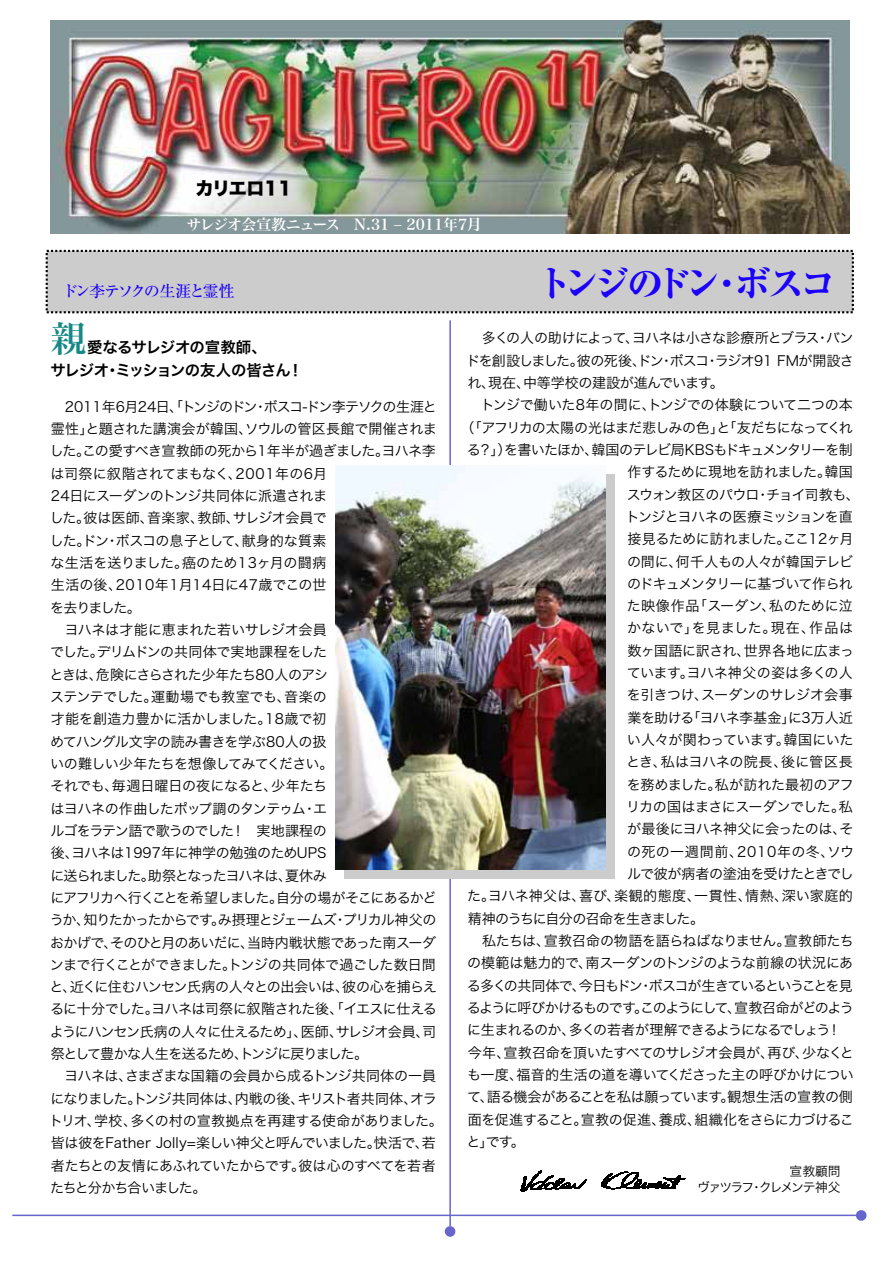
<style>
.page{position:relative;width:893px;height:1263px;background:#fff}
.page>*{position:absolute;margin:0;border:0;box-sizing:border-box;transform-origin:0 0}
.t1{font:800 36.15px "Ryumin Pro";letter-spacing:-.165em;color:#1b00fb}
.t2{font:35.55px "Hira Min Pro W6";color:#168986}
.t3{font:18px "Hira Kaku Std W8";letter-spacing:-.02em;color:#000}
.t4{font:500 16.05px "Ryumin Pro";letter-spacing:-.15em;color:#1b00fb}
.t5{font:15.45px/23.1px "Hira Kaku Pro W6";letter-spacing:-.05em;color:#000}
.t6{font:14.85px "Hira Min Pro W6";letter-spacing:-.015em;color:#fff}
.t7{font:14.1px/22.4px "Hira Kaku Pro W3";letter-spacing:-.035em;color:#000}
.t8{font:14.1px "Hira Kaku Pro W3";letter-spacing:-.06em;color:#000}
.t9{font:14.1px "Hira Kaku Pro W3";letter-spacing:-.01em;color:#000}
.t10{font:14.1px "Hira Kaku Pro W3";letter-spacing:-.055em;color:#000}
.t11{font:14.1px "Hira Kaku Pro W3";letter-spacing:.005em;color:#000}
.t12{font:14.1px "Hira Kaku Pro W3";letter-spacing:-.095em;color:#000}
.t13{font:14.1px "Hira Kaku Pro W3";letter-spacing:-.09em;color:#000}
.t14{font:14.1px "Hira Kaku Pro W3";letter-spacing:.035em;color:#000}
.t15{font:14.1px "Hira Kaku Pro W3";letter-spacing:-.015em;color:#000}
.t16{font:14.1px "Hira Kaku Pro W3";letter-spacing:-.065em;color:#000}
.t17{font:14.1px "Hira Kaku Pro W3";letter-spacing:.055em;color:#000}
.t18{font:14.1px "Hira Kaku Pro W3";letter-spacing:.03em;color:#000}
.t19{font:12.75px/15.3px "Hira Kaku Pro W3";letter-spacing:-.12em;color:#000;text-align:right}
</style>
<div class="page">
<img style="left:50px;top:21px;width:799px;height:213px">
<svg style="left:601px;top:1172px;width:84px;height:18px"></svg>
<svg style="left:521px;top:1171px;width:65px;height:21px"></svg>
<div style="left:46px;top:250px;width:807px;height:63px;background:#ccc;border:2px dashed #000"></div>
<hr style="left:12px;top:1215px;width:843px;height:1px;background:#66c">
<div style="left:855px;top:1210px;width:11px;height:11px;background:#66c;border-radius:50%"></div>
<hr style="left:449px;top:320px;width:2px;height:906px;background:#66c">
<div style="left:445px;top:1226px;width:10px;height:11px;background:#66c;border-radius:50%"></div>
<img style="left:345px;top:474px;width:269px;height:404px">
<img style="left:336px;top:465px;width:269px;height:404px">
<p class="t3" style="left:195px;top:178px;width:98px">カリエロ11</p>
<p class="t6" style="left:186px;top:212px;width:297px">サレジオ会宣教ニュース　N.31 ‒ 2011年7月</p>
<p class="t4" style="left:62px;top:278px;width:174px">ドン李テソクの生涯と霊性</p>
<h1 class="t1" style="left:536px;top:255px;width:301px">トンジのドン・ボスコ</h1>
<h2 class="t2" style="left:51px;top:307px;width:37px">親</h2>
<p class="t5" style="left:50px;top:335px;width:254px">　　 愛なるサレジオの宣教師、<br>サレジオ・ミッションの友人の皆さん！</p>
<p class="t7" style="left:49px;top:394px;width:395px">　2011年6月24日、「トンジのドン・ボスコ-ドン李テソクの生涯と霊性」と題された講演会が韓国、ソウルの管区長館で開催されました。この愛すべき宣教師の死から1年半が過ぎました。ヨハネ李は司祭に叙階されてまもなく、2001年の6月<br>24日にスーダンのトンジ共同体に派遣されま<br>した。彼は医師、音楽家、教師、サレジオ会員で<br>した。ドン・ボスコの息子として、献身的な質素<br>な生活を送りました。癌のため13ヶ月の闘病<br>生活の後、2010年1月14日に47歳でこの世<br>を去りました。<br>　ヨハネは才能に恵まれた若いサレジオ会員<br>でした。デリムドンの共同体で実地課程をした<br>ときは、危険にさらされた少年たち80人のアシ<br>ステンテでした。運動場でも教室でも、音楽の<br>才能を創造力豊かに活かしました。18歳で初<br>めてハングル文字の読み書きを学ぶ80人の扱<br>いの難しい少年たちを想像してみてください。<br>それでも、毎週日曜日の夜になると、少年たち<br>はヨハネの作曲したポップ調のタンテゥム・エ<br>ルゴをラテン語で歌うのでした！　実地課程の<br>後、ヨハネは1997年に神学の勉強のためUPS<br>に送られました。助祭となったヨハネは、夏休み<br>にアフリカへ行くことを希望しました。自分の場がそこにあるかどうか、知りたかったからです。み摂理とジェームズ・プリカル神父のおかげで、そのひと月のあいだに、当時内戦状態であった南スーダンまで行くことができました。トンジの共同体で過ごした数日間と、近くに住むハンセン氏病の人々との出会いは、彼の心を捕らえるに十分でした。ヨハネは司祭に叙階された後、「イエスに仕えるようにハンセン氏病の人々に仕えるため」、医師、サレジオ会員、司祭として豊かな人生を送るため、トンジに戻りました。<br>　ヨハネは、さまざまな国籍の会員から成るトンジ共同体の一員になりました。トンジ共同体は、内戦の後、キリスト者共同体、オラトリオ、学校、多くの村の宣教拠点を再建する使命がありました。皆は彼をFather Jolly=楽しい神父と呼んでいました。快活で、若者たちとの友情にあふれていたからです。彼は心のすべてを若者たちと分かち合いました。</p>
<p class="t10" style="left:467px;top:325px;width:387px">　多くの人の助けによって、ヨハネは小さな診療所とブラス・バン</p>
<p class="t10" style="left:466px;top:348px;width:389px">ドを創設しました。彼の死後、ドン・ボスコ・ラジオ91 FMが開設さ</p>
<p class="t7" style="left:467px;top:370px;width:258px">れ、現在、中等学校の建設が進んでいます。</p>
<p class="t9" style="left:467px;top:392px;width:387px">　トンジで働いた8年の間に、トンジでの体験について二つの本</p>
<p class="t8" style="left:460px;top:415px;width:394px">（「アフリカの太陽の光はまだ悲しみの色」と「友だちになってくれ</p>
<p class="t8" style="left:467px;top:437px;width:387px">る？」）を書いたほか、韓国のテレビ局KBSもドキュメンタリーを制</p>
<p class="t7" style="left:627px;top:460px;width:227px">作するために現地を訪れました。韓国</p>
<p class="t16" style="left:627px;top:482px;width:234px">スウォン教区のパウロ・チョイ司教も、</p>
<p class="t7" style="left:626px;top:504px;width:228px">トンジとヨハネの医療ミッションを直</p>
<p class="t7" style="left:627px;top:527px;width:228px">接見るために訪れました。ここ12ヶ月</p>
<p class="t9" style="left:627px;top:549px;width:227px">の間に、何千人もの人々が韓国テレビ</p>
<p class="t8" style="left:627px;top:571px;width:227px">のドキュメンタリーに基づいて作られ</p>
<p class="t11" style="left:627px;top:593px;width:227px">た映像作品「スーダン、私のために泣</p>
<p class="t18" style="left:627px;top:616px;width:228px">かないで」を見ました。現在、作品は</p>
<p class="t7" style="left:627px;top:638px;width:228px">数ヶ国語に訳され、世界各地に広まっ</p>
<p class="t9" style="left:626px;top:660px;width:227px">ています。ヨハネ神父の姿は多くの人</p>
<p class="t7" style="left:627px;top:683px;width:227px">を引きつけ、スーダンのサレジオ会事</p>
<p class="t7" style="left:627px;top:705px;width:227px">業を助ける「ヨハネ李基金」に3万人近</p>
<p class="t7" style="left:627px;top:728px;width:228px">い人々が関わっています。韓国にいた</p>
<p class="t11" style="left:626px;top:750px;width:228px">とき、私はヨハネの院長、後に管区長</p>
<p class="t7" style="left:627px;top:772px;width:228px">を務めました。私が訪れた最初のアフ</p>
<p class="t7" style="left:626px;top:795px;width:228px">リカの国はまさにスーダンでした。私</p>
<p class="t7" style="left:627px;top:817px;width:228px">が最後にヨハネ神父に会ったのは、そ</p>
<p class="t17" style="left:627px;top:839px;width:229px">の死の一週間前、2010年の冬、ソウ</p>
<p class="t7" style="left:627px;top:862px;width:228px">ルで彼が病者の塗油を受けたときでし</p>
<p class="t14" style="left:467px;top:884px;width:387px">た。ヨハネ神父は、喜び、楽観的態度、一貫性、情熱、深い家庭的</p>
<p class="t10" style="left:467px;top:906px;width:238px">精神のうちに自分の召命を生きました。</p>
<p class="t15" style="left:467px;top:928px;width:387px">　私たちは、宣教召命の物語を語らねばなりません。宣教師たち</p>
<p class="t9" style="left:467px;top:951px;width:387px">の模範は魅力的で、南スーダンのトンジのような前線の状況にあ</p>
<p class="t12" style="left:467px;top:973px;width:387px">る多くの共同体で、今日もドン・ボスコが生きているということを見</p>
<p class="t13" style="left:467px;top:995px;width:388px">るように呼びかけるものです。このようにして、宣教召命がどのよう</p>
<p class="t8" style="left:467px;top:1017px;width:387px">に生まれるのか、多くの若者が理解できるようになるでしょう！　</p>
<p class="t7" style="left:467px;top:1040px;width:388px">今年、宣教召命を頂いたすべてのサレジオ会員が、再び、少なくと</p>
<p class="t7" style="left:467px;top:1062px;width:388px">も一度、福音的生活の道を導いてくださった主の呼びかけについ</p>
<p class="t7" style="left:467px;top:1085px;width:387px">て、語る機会があることを私は願っています。観想生活の宣教の側</p>
<p class="t7" style="left:467px;top:1107px;width:388px">面を促進すること。宣教の促進、養成、組織化をさらに力づけるこ</p>
<p class="t7" style="left:466px;top:1129px;width:60px">と」です。</p>
<p class="t19" style="left:697px;top:1163px;width:145px">宣教顧問<br>ヴァツラフ・クレメンテ神父</p>
</div>
